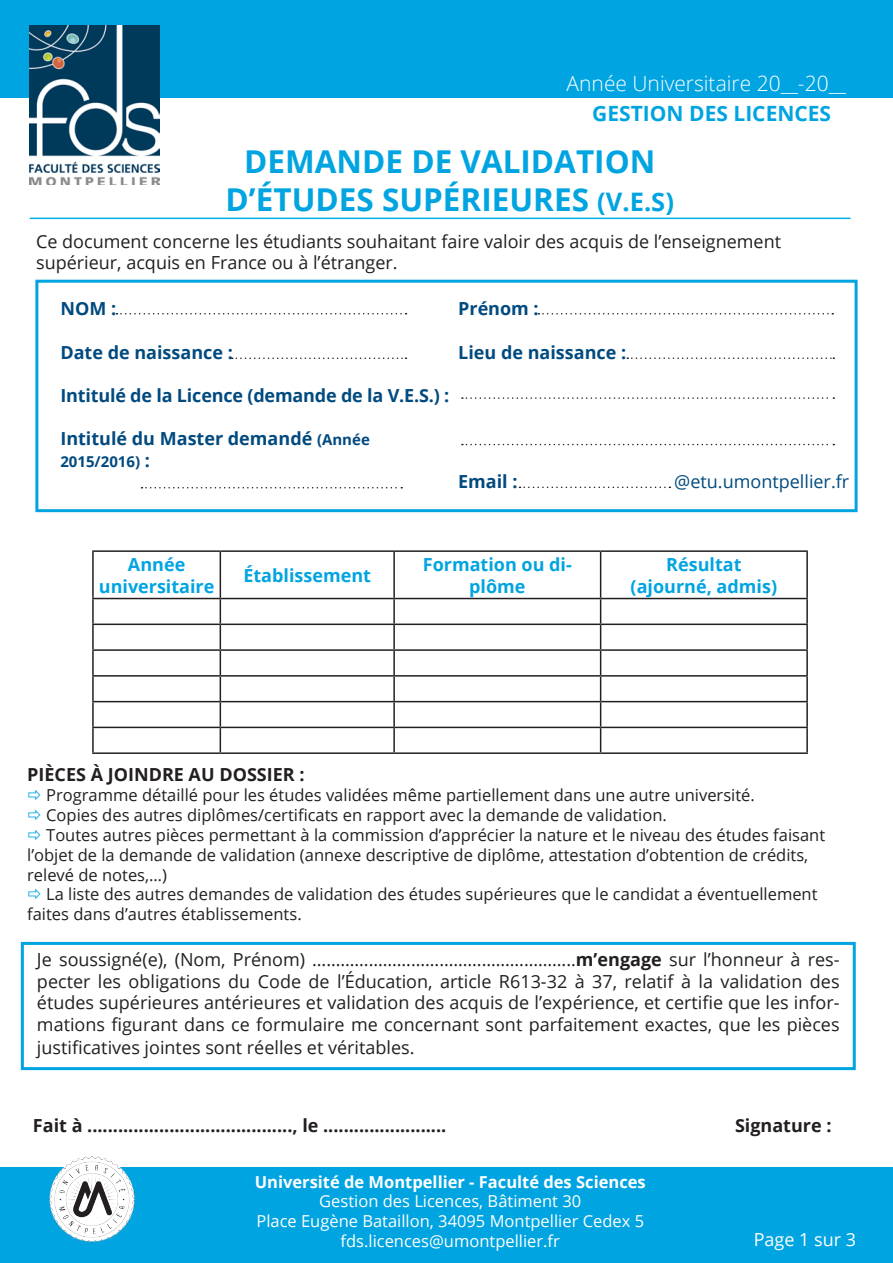
<style>
.page{position:relative;width:893px;height:1263px;background:#fff}
.page>*{position:absolute;margin:0;border:0;box-sizing:border-box;transform-origin:0 0}
.t1{font:700 31.5px "Open Sans";color:#00a4e1}
.t2{font:300 21px "Open Sans";color:#fff}
.t3{font:700 21px "Open Sans";color:#00a4e1}
.t4{font:18px/21.6px "Open Sans";color:#231f20}
.t5{font:700 18px "Open Sans";color:#004a7f}
.t6{font:700 18px "Open Sans";color:#231f20}
.t7{font:700 18px/21.6px "Open Sans";color:#00a4e1;text-align:center}
.t8{font:18px "Open Sans";color:#004a7f}
.t9{font:18px "Open Sans";color:#fff}
.t10{font:16.5px/19.8px "Open Sans";color:#231f20}
.t11{font:16.5px "Open Sans";color:#fff}
.corps_de_texte{font:700 16.5px "Open Sans";color:#fff}
.t12{font:700 15px "Open Sans";color:#004a7f}
.s1{font-size:25.5px}
.s2{font-size:15px}
.s3{font-size:18px}
.s4{font-weight:700}
</style>
<div class="page">
<div style="left:35px;top:280px;width:823px;height:232px;border:3px solid #00a4e1"></div>
<div style="left:0;top:0;width:893px;height:98px;background:#00a4e1"></div>
<div style="left:0;top:1167px;width:893px;height:96px;background:#00a4e1"></div>
<img style="left:30px;top:26px;width:129px;height:159px">
<hr style="left:30px;top:218px;width:820px;height:1px;background:#00aeef">
<svg style="left:519px;top:487px;width:151px;height:1px"></svg>
<svg style="left:538px;top:313px;width:295px;height:1px"></svg>
<svg style="left:116px;top:313px;width:290px;height:1px"></svg>
<svg style="left:462px;top:397px;width:372px;height:2px"></svg>
<svg style="left:462px;top:444px;width:372px;height:1px"></svg>
<svg style="left:627px;top:357px;width:207px;height:2px"></svg>
<svg style="left:141px;top:487px;width:261px;height:1px"></svg>
<svg style="left:232px;top:357px;width:174px;height:2px"></svg>
<img style="left:49px;top:1157px;width:86px;height:85px">
<hr style="left:92px;top:550px;width:128px;height:2px;background:#231f20">
<hr style="left:92px;top:552px;width:2px;height:46px;background:#231f20">
<hr style="left:220px;top:550px;width:174px;height:2px;background:#231f20">
<hr style="left:220px;top:552px;width:1px;height:46px;background:#231f20">
<hr style="left:92px;top:598px;width:128px;height:1px;background:#231f20">
<hr style="left:92px;top:599px;width:2px;height:24px;background:#231f20">
<hr style="left:220px;top:598px;width:174px;height:1px;background:#231f20">
<hr style="left:393px;top:599px;width:2px;height:24px;background:#231f20">
<hr style="left:92px;top:623px;width:128px;height:2px;background:#231f20">
<hr style="left:92px;top:625px;width:2px;height:24px;background:#231f20">
<hr style="left:220px;top:623px;width:174px;height:2px;background:#231f20">
<hr style="left:394px;top:623px;width:207px;height:2px;background:#231f20">
<hr style="left:393px;top:625px;width:2px;height:24px;background:#231f20">
<hr style="left:601px;top:623px;width:207px;height:2px;background:#231f20">
<hr style="left:806px;top:625px;width:2px;height:24px;background:#231f20">
<hr style="left:92px;top:649px;width:128px;height:2px;background:#231f20">
<hr style="left:92px;top:651px;width:2px;height:24px;background:#231f20">
<hr style="left:220px;top:649px;width:174px;height:2px;background:#231f20">
<hr style="left:394px;top:649px;width:207px;height:2px;background:#231f20">
<hr style="left:393px;top:651px;width:2px;height:24px;background:#231f20">
<hr style="left:601px;top:649px;width:207px;height:2px;background:#231f20">
<hr style="left:806px;top:651px;width:2px;height:24px;background:#231f20">
<hr style="left:92px;top:675px;width:128px;height:2px;background:#231f20">
<hr style="left:92px;top:677px;width:2px;height:24px;background:#231f20">
<hr style="left:220px;top:675px;width:174px;height:2px;background:#231f20">
<hr style="left:394px;top:675px;width:207px;height:2px;background:#231f20">
<hr style="left:393px;top:677px;width:2px;height:24px;background:#231f20">
<hr style="left:601px;top:675px;width:207px;height:2px;background:#231f20">
<hr style="left:806px;top:677px;width:2px;height:24px;background:#231f20">
<hr style="left:92px;top:701px;width:128px;height:1px;background:#231f20">
<hr style="left:92px;top:702px;width:2px;height:25px;background:#231f20">
<hr style="left:220px;top:701px;width:174px;height:1px;background:#231f20">
<hr style="left:394px;top:701px;width:207px;height:1px;background:#231f20">
<hr style="left:393px;top:702px;width:2px;height:25px;background:#231f20">
<hr style="left:601px;top:701px;width:207px;height:1px;background:#231f20">
<hr style="left:806px;top:702px;width:2px;height:25px;background:#231f20">
<hr style="left:92px;top:727px;width:128px;height:1px;background:#231f20">
<hr style="left:92px;top:728px;width:2px;height:24px;background:#231f20">
<hr style="left:220px;top:727px;width:174px;height:1px;background:#231f20">
<svg style="left:220px;top:599px;width:1px;height:153px"></svg>
<hr style="left:394px;top:727px;width:207px;height:1px;background:#231f20">
<hr style="left:393px;top:728px;width:2px;height:24px;background:#231f20">
<hr style="left:601px;top:727px;width:207px;height:1px;background:#231f20">
<hr style="left:806px;top:728px;width:2px;height:24px;background:#231f20">
<hr style="left:92px;top:752px;width:128px;height:2px;background:#231f20">
<hr style="left:220px;top:752px;width:174px;height:2px;background:#231f20">
<hr style="left:394px;top:752px;width:207px;height:2px;background:#231f20">
<hr style="left:601px;top:752px;width:207px;height:2px;background:#231f20">
<hr style="left:394px;top:550px;width:207px;height:2px;background:#231f20">
<hr style="left:393px;top:552px;width:2px;height:46px;background:#231f20">
<hr style="left:601px;top:550px;width:207px;height:2px;background:#231f20">
<hr style="left:394px;top:598px;width:207px;height:1px;background:#231f20">
<hr style="left:601px;top:598px;width:207px;height:1px;background:#231f20">
<svg style="left:600px;top:599px;width:1px;height:153px"></svg>
<hr style="left:806px;top:599px;width:2px;height:24px;background:#231f20">
<hr style="left:600px;top:552px;width:1px;height:46px;background:#231f20">
<hr style="left:806px;top:552px;width:2px;height:46px;background:#231f20">
<div style="left:21px;top:942px;width:835px;height:128px;border:3px solid #00a4e1"></div>
<p class="t2" style="left:567px;top:69px;width:281px">Année Universitaire 20__-20__</p>
<p class="t3" style="left:592px;top:99px;width:240px">GESTION DES LICENCES</p>
<p class="t1" style="left:244px;top:139px;width:413px">DEMANDE DE VALIDATION</p>
<p class="t1" style="left:226px;top:177px;width:450px">D’ÉTUDES SUPÉRIEURES <span class="s1">(V.E.S)</span></p>
<p class="t4" style="left:36px;top:230px;width:746px">Ce document concerne les étudiants souhaitant faire valoir des acquis de l’enseignement supérieur, acquis en France ou à l’étranger.</p>
<p class="t5" style="left:60px;top:296px;width:57px">NOM :</p>
<p class="t5" style="left:60px;top:339px;width:174px">Date de naissance :</p>
<p class="t5" style="left:60px;top:383px;width:390px">Intitulé de la Licence (demande de la V.E.S.) :</p>
<p class="t5" style="left:60px;top:426px;width:311px">Intitulé du Master demandé <span class="s2">(Année</span></p>
<p class="t12" style="left:60px;top:451px;width:91px">2015/2016) <span class="s3">:</span></p>
<p class="t5" style="left:458px;top:296px;width:82px">Prénom :</p>
<p class="t5" style="left:458px;top:339px;width:169px">Lieu de naissance :</p>
<p class="t7" style="left:128px;top:553px;width:59px">Année</p>
<p class="t7" style="left:99px;top:575px;width:117px">universitaire</p>
<p class="t5" style="left:458px;top:469px;width:61px">Email :</p>
<p class="t8" style="left:674px;top:469px;width:177px">@etu.umontpellier.fr</p>
<p class="t7" style="left:243px;top:564px;width:129px">Établissement</p>
<p class="t7" style="left:423px;top:553px;width:151px">Formation ou di&shy;plôme</p>
<p class="t7" style="left:666px;top:553px;width:77px">Résultat</p>
<p class="t7" style="left:631px;top:575px;width:148px">(ajourné, admis)</p>
<p class="t6" style="left:27px;top:762px;width:279px">PIÈCES À JOINDRE AU DOSSIER :</p>
<p class="t10" style="left:46px;top:785px;width:710px">Programme détaillé pour les études validées même partiellement dans une autre université.</p>
<p class="t10" style="left:46px;top:805px;width:622px">Copies des autres diplômes/certificats en rapport avec la demande de validation.</p>
<p class="t10" style="left:27px;top:824px;width:799px;text-indent:19px">Toutes autres pièces permettant à la commission d’apprécier la nature et le niveau des études faisant l’objet de la demande de validation (annexe descriptive de diplôme, attestation d’obtention de crédits, relevé de notes,…)</p>
<p class="t10" style="left:27px;top:884px;width:792px;text-indent:19px">La liste des autres demandes de validation des études supérieures que le candidat a éventuellement faites dans d’autres établissements.</p>
<p class="t4" style="left:37px;top:948px;width:804px;text-align:justify">Je soussigné(e), (Nom, Prénom) ………………………………………………..<span class="s4">m’engage</span> sur l’honneur à res&shy;pecter les obligations du Code de l’Éducation, article R613-32 à 37, relatif à la validation des études supérieures antérieures et validation des acquis de l’expérience, et certifie que les infor&shy;mations figurant dans ce formulaire me concernant sont parfaitement exactes, que les pièces</p>
<p class="t4" style="left:37px;top:1036px;width:379px">justificatives jointes sont réelles et véritables.</p>
<p class="t6" style="left:33px;top:1113px;width:415px">Fait à ........................................, le ........................</p>
<p class="t6" style="left:735px;top:1113px;width:98px">Signature :</p>
<p class="corps_de_texte" style="left:255px;top:1170px;width:393px">Université de Montpellier - Faculté des Sciences</p>
<p class="t11" style="left:319px;top:1190px;width:263px">Gestion des Licences, Bâtiment 30</p>
<p class="t11" style="left:256px;top:1210px;width:389px">Place Eugène Bataillon, 34095 Montpellier Cedex 5</p>
<p class="t11" style="left:341px;top:1229px;width:221px">fds.licences@umontpellier.fr</p>
<p class="t9" style="left:754px;top:1227px;width:104px">Page 1 sur 3</p>
</div>
